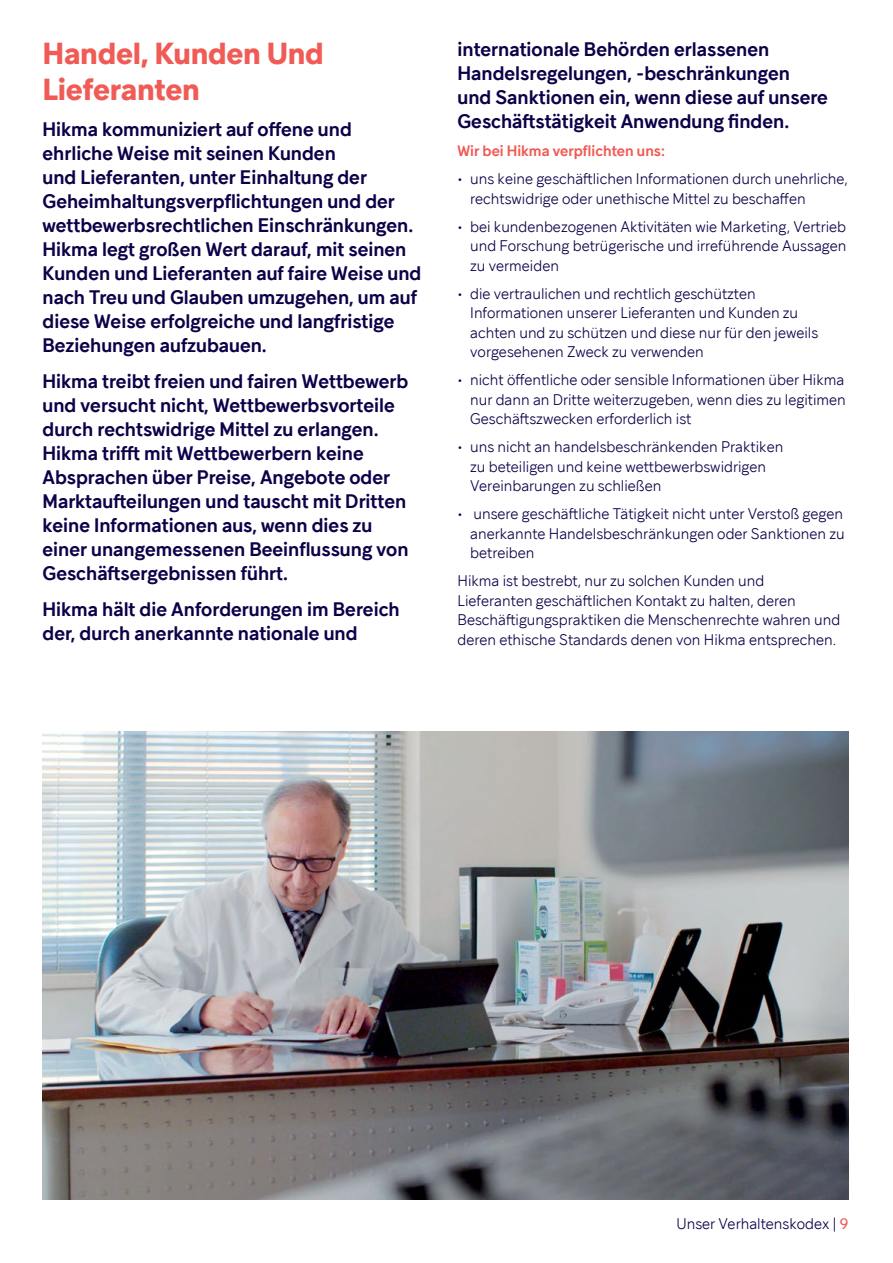
<style>
.page{position:relative;width:893px;height:1263px;background:#fff}
.page>*{position:absolute;margin:0;border:0;box-sizing:border-box;transform-origin:0 0}
.t1{font:700 30px/36px "Guillon";letter-spacing:-.01em;color:#f15b55}
.t2{font:600 19.5px/24px "Guillon";color:#0e0048}
.t3{font:300 15px/19.5px "Guillon";color:#0e0048}
.t4{font:600 15px "Guillon";color:#f15b55}
.s1{font-weight:400;color:#f15b55}
</style>
<div class="page">
<img style="left:43px;top:731px;width:805px;height:468px">
<h1 class="t1" style="left:43px;top:34px;width:283px">Handel, Kunden Und<br>Lieferanten</h1>
<p class="t2" style="left:43px;top:116px;width:380px">Hikma kommuniziert auf offene und ehrliche Weise mit seinen Kunden<br>und Lieferanten, unter Einhaltung der Geheimhaltungsverpflichtungen und der wettbewerbsrechtlichen Einschränkungen.<br>Hikma legt großen Wert darauf, mit seinen Kunden und Lieferanten auf faire Weise und nach Treu und Glauben umzugehen, um auf diese Weise erfolgreiche und langfristige Beziehungen aufzubauen.</p>
<p class="t2" style="left:43px;top:368px;width:367px">Hikma treibt freien und fairen Wettbewerb und versucht nicht, Wettbewerbsvorteile durch rechtswidrige Mittel zu erlangen.<br>Hikma trifft mit Wettbewerbern keine Absprachen über Preise, Angebote oder Marktaufteilungen und tauscht mit Dritten keine Informationen aus, wenn dies zu einer unangemessenen Beeinflussung von Geschäftsergebnissen führt.</p>
<h2 class="t2" style="left:43px;top:596px;width:359px">Hikma hält die Anforderungen im Bereich der, durch anerkannte nationale und</h2>
<h2 class="t2" style="left:457px;top:37px;width:372px">internationale Behörden erlassenen Handelsregelungen, -beschränkungen und Sanktionen ein, wenn diese auf unsere Geschäftstätigkeit Anwendung finden.</h2>
<p class="t4" style="left:457px;top:142px;width:209px">Wir bei Hikma verpflichten uns:</p>
<p class="t3" style="left:470px;top:169px;width:379px;text-indent:-13px">• uns keine geschäftlichen Informationen durch unehrliche, rechtswidrige oder unethische Mittel zu beschaffen</p>
<p class="t3" style="left:470px;top:217px;width:378px;text-align:justify;text-indent:-13px">• bei kundenbezogenen Aktivitäten wie Marketing, Vertrieb und Forschung betrügerische und irreführende Aussagen zu vermeiden</p>
<p class="t3" style="left:470px;top:284px;width:350px;text-indent:-13px">• die vertraulichen und rechtlich geschützten Informationen unserer Lieferanten und Kunden zu achten und zu schützen und diese nur für den jeweils vorgesehenen Zweck zu verwenden</p>
<p class="t3" style="left:470px;top:370px;width:377px;text-align:justify;text-indent:-13px">• nicht öffentliche oder sensible Informationen über Hikma nur dann an Dritte weiterzugeben, wenn dies zu legitimen Geschäftszwecken erforderlich ist</p>
<p class="t3" style="left:470px;top:437px;width:315px;text-indent:-13px">• uns nicht an handelsbeschränkenden Praktiken zu beteiligen und keine wettbewerbswidrigen<br>Vereinbarungen zu schließen</p>
<p class="t3" style="left:470px;top:504px;width:376px;text-align:justify;text-indent:-13px">• unsere geschäftliche Tätigkeit nicht unter Verstoß gegen anerkannte Handelsbeschränkungen oder Sanktionen zu betreiben</p>
<p class="t3" style="left:457px;top:571px;width:384px">Hikma ist bestrebt, nur zu solchen Kunden und Lieferanten geschäftlichen Kontakt zu halten, deren Beschäftigungspraktiken die Menschenrechte wahren und deren ethische Standards denen von Hikma entsprechen.</p>
<p class="t3" style="left:676px;top:1214px;width:173px">Unser Verhaltenskodex | <span class="s1">9</span></p>
</div>
